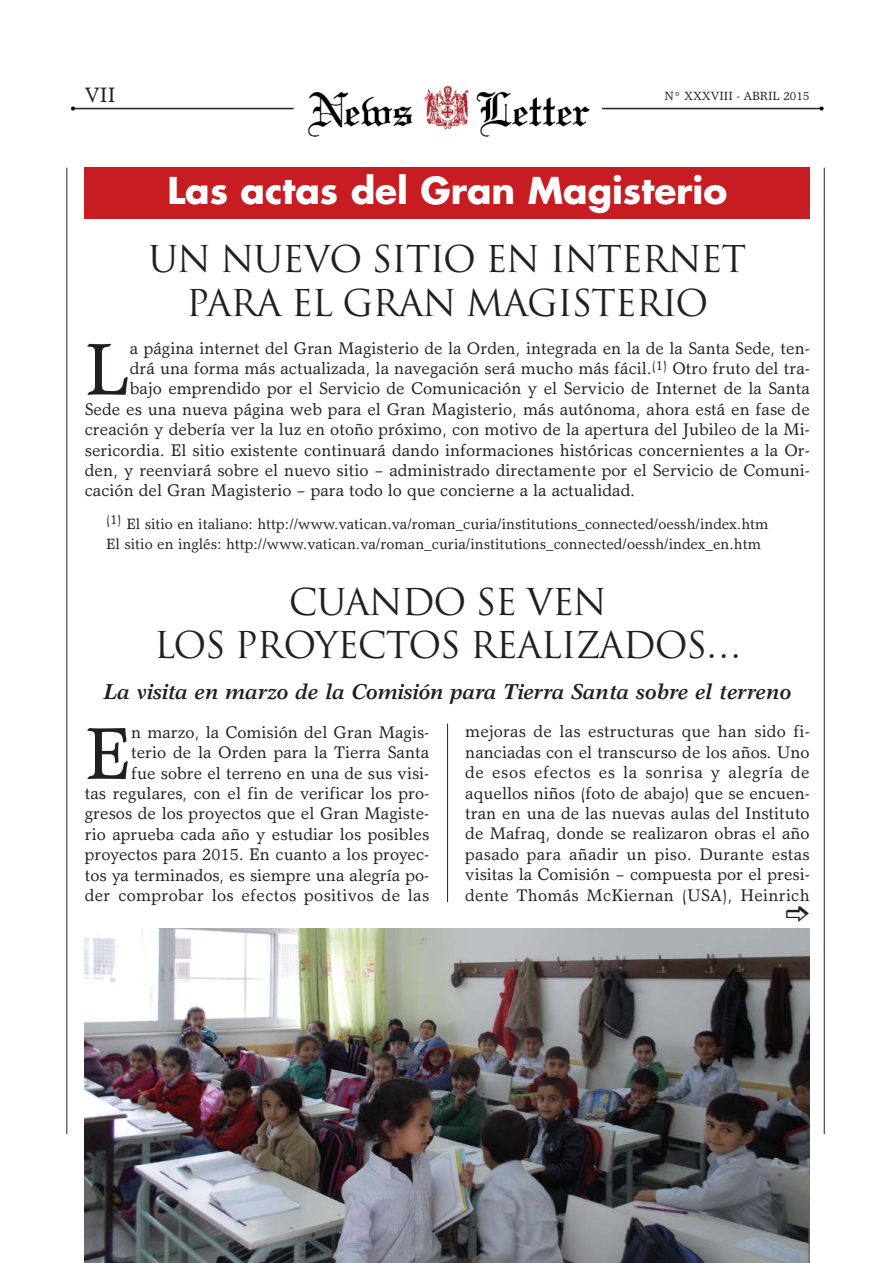
<style>
.page{position:relative;width:893px;height:1263px;background:#fff}
.page>*{position:absolute;margin:0;border:0;box-sizing:border-box;transform-origin:0 0}
.t1{font:73.65px "Garth Graphic";color:#231f20}
.t2{font:36px/43.5px "Trajan";letter-spacing:-.035em;color:#231f20;text-align:center}
.t3{font:700 36px "Futura";color:#fff}
.t4{font:italic 700 21.75px "Garth Graphic";color:#231f20}
.t5{font:21px "Garth Graphic";color:#231f20}
.t6{font:16.95px/20.4px "Garth Graphic";color:#231f20;text-align:right}
.t7{font:15px/20.4px "Garth Graphic";color:#231f20}
.t8{font:12px "Garth Graphic";color:#231f20}
</style>
<div class="page">
<hr style="left:67px;top:168px;width:1px;height:966px;background:#231f20">
<hr style="left:824px;top:168px;width:1px;height:966px;background:#231f20">
<img style="left:70px;top:85px;width:754px;height:52px">
<div style="left:85px;top:168px;width:725px;height:51px;background:#c61c22"></div>
<hr style="left:447px;top:723px;width:1px;height:179px;background:#231f20">
<img style="left:85px;top:928px;width:725px;height:335px">
<p class="t5" style="left:85px;top:86px;width:32px">VII</p>
<p class="t8" style="left:665px;top:91px;width:146px">N° XXXVIII - ABRIL 2015</p>
<h2 class="t3" style="left:167px;top:174px;width:561px">Las actas del Gran Magisterio</h2>
<h2 class="t2" style="left:148px;top:238px;width:599px">UN NUEVO SITIO EN INTERNET<br>PARA EL GRAN MAGISTERIO</h2>
<h1 class="t1" style="left:85px;top:341px;width:47px">L</h1>
<p class="t6" style="left:130px;top:339px;width:681px">a página internet del Gran Magisterio de la Orden, integrada en la de la Santa Sede, ten-</p>
<p class="t6" style="left:130px;top:360px;width:681px">drá una forma más actualizada, la navegación será mucho más fácil.<sup>(1)</sup> Otro fruto del tra-</p>
<p class="t6" style="left:130px;top:380px;width:681px">bajo emprendido por el Servicio de Comunicación y el Servicio de Internet de la Santa</p>
<p class="t6" style="left:85px;top:401px;width:726px">Sede es una nueva página web para el Gran Magisterio, más autónoma, ahora está en fase de</p>
<p class="t6" style="left:85px;top:421px;width:726px">creación y debería ver la luz en otoño próximo, con motivo de la apertura del Jubileo de la Mi-</p>
<p class="t6" style="left:85px;top:441px;width:726px">sericordia. El sitio existente continuará dando informaciones históricas concernientes a la Or-</p>
<p class="t6" style="left:85px;top:462px;width:726px">den, y reenviará sobre el nuevo sitio – administrado directamente por el Servicio de Comuni-</p>
<p class="t6" style="left:85px;top:482px;width:552px">cación del Gran Magisterio – para todo lo que concierne a la actualidad.</p>
<p class="t7" style="left:106px;top:515px;width:664px"><sup>(1)</sup> El sitio en italiano: http://www.vatican.va/roman_curia/institutions_connected/oessh/index.htm<br>El sitio en inglés: http://www.vatican.va/roman_curia/institutions_connected/oessh/index_en.htm</p>
<h2 class="t2" style="left:154px;top:581px;width:589px">CUANDO SE VEN<br>LOS PROYECTOS REALIZADOS…</h2>
<p class="t4" style="left:103px;top:683px;width:689px">La visita en marzo de la Comisión para Tierra Santa sobre el terreno</p>
<p class="t6" style="left:85px;top:724px;width:346px">n marzo, la Comisión del Gran Magis-<br>terio de la Orden para la Tierra Santa<br>fue sobre el terreno en una de sus visi-<br>tas regulares, con el fin de verificar los pro&shy;gresos de los proyectos que el Gran Magiste&shy;rio aprueba cada año y estudiar los posibles proyectos para 2015. En cuanto a los proyec&shy;tos ya terminados, es siempre una alegría po&shy;der comprobar los efectos positivos de las</p>
<p class="t6" style="left:465px;top:723px;width:346px;text-align:justify">mejoras de las estructuras que han sido fi&shy;nanciadas con el transcurso de los años. Uno de esos efectos es la sonrisa y alegría de aquellos niños (foto de abajo) que se encuen&shy;tran en una de las nuevas aulas del Instituto de Mafraq, donde se realizaron obras el año pasado para añadir un piso. Durante estas visitas la Comisión – compuesta por el presi&shy;dente Thomás McKiernan (USA), Heinrich</p>
<h1 class="t1" style="left:85px;top:726px;width:48px">E</h1>
</div>
